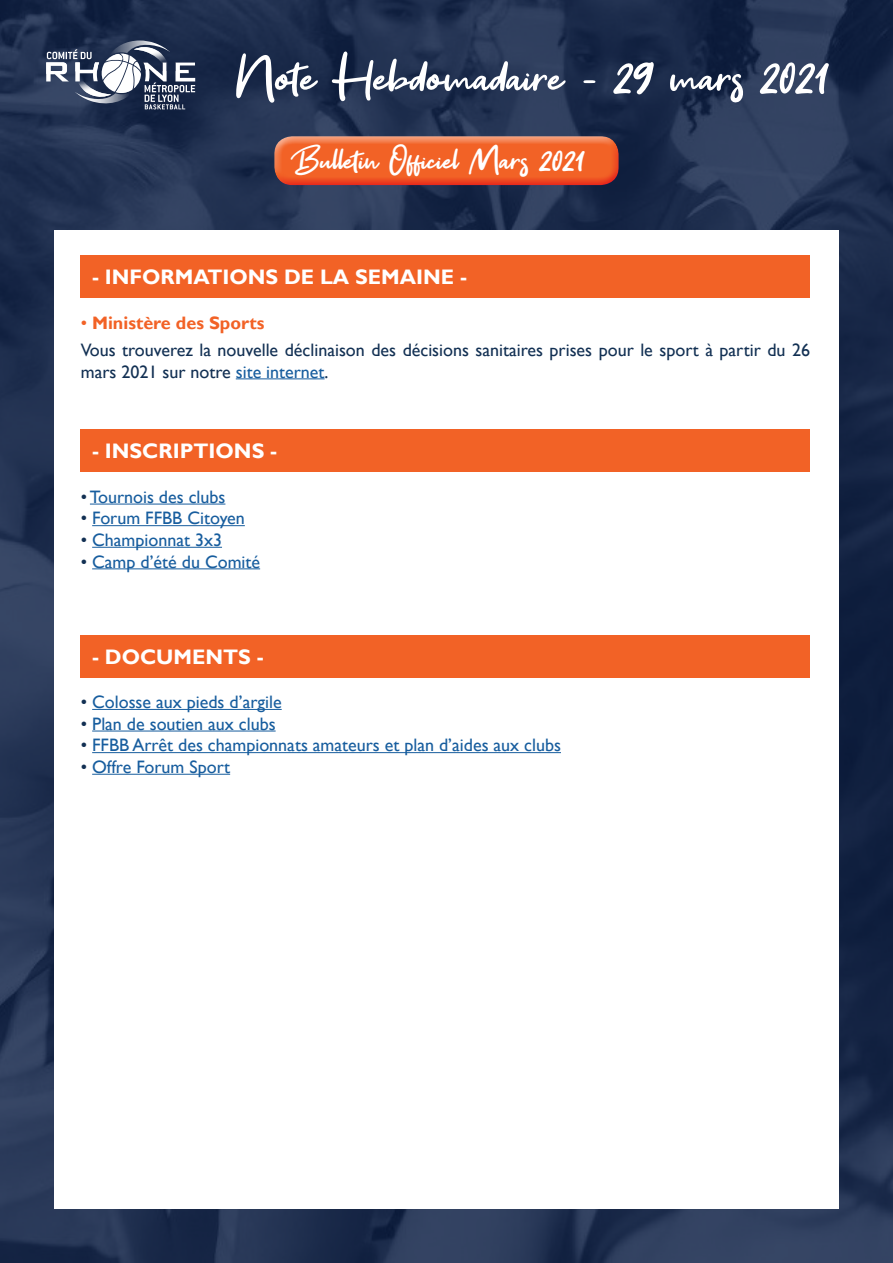
<style>
.page{position:relative;width:893px;height:1263px;background:#fff}
.page>*{position:absolute;margin:0;border:0;box-sizing:border-box;transform-origin:0 0}
.t1{font:61.5px "Get Show";color:#fff}
.t2{font:40.5px "Get Show";color:#fff}
.t3{font:700 21px "Gill Sans";color:#fff}
.t4{font:18px "Gill Sans";color:#175d9e}
.t5{font:18px/27px "Gill Sans";color:#123053}
.s1{color:#f26226}
.s2{font-weight:700;color:#f26226}
.s3{color:#175d9e}
.s4{color:#123053}
</style>
<div class="page">
<img style="left:0;top:0;width:893px;height:1263px">
<svg style="left:46px;top:40px;width:149px;height:69px"></svg>
<div style="left:54px;top:230px;width:785px;height:979px;background:#fff"></div>
<div style="left:273px;top:134px;width:347px;height:44px;background:#fff;opacity:.75"></div>
<div style="left:273px;top:141px;width:347px;height:46px;background:#ed028c;opacity:.75"></div>
<div style="left:81px;top:255px;width:729px;height:43px;background:#f26226"></div>
<hr style="left:236px;top:378px;width:89px;height:1px;background:#175d9e">
<hr style="left:90px;top:504px;width:135px;height:1px;background:#175d9e">
<hr style="left:92px;top:525px;width:153px;height:1px;background:#175d9e">
<hr style="left:92px;top:547px;width:130px;height:1px;background:#175d9e">
<hr style="left:92px;top:568px;width:168px;height:1px;background:#175d9e">
<div style="left:81px;top:429px;width:729px;height:43px;background:#f26226"></div>
<hr style="left:92px;top:709px;width:190px;height:1px;background:#175d9e">
<hr style="left:92px;top:730px;width:184px;height:1px;background:#175d9e">
<hr style="left:92px;top:752px;width:469px;height:1px;background:#175d9e">
<hr style="left:92px;top:774px;width:138px;height:1px;background:#175d9e">
<div style="left:81px;top:636px;width:729px;height:42px;background:#f26226"></div>
<h1 class="t1" style="left:236px;top:43px;width:594px">Note Hebdomadaire - 29 mars 2021</h1>
<h2 class="t2" style="left:291px;top:138px;width:295px">Bulletin Officiel Mars 2021</h2>
<p class="t3" style="left:92px;top:264px;width:377px">- INFORMATIONS DE LA SEMAINE -</p>
<p class="t5" style="left:81px;top:310px;width:731px"><span class="s1">•</span> <span class="s2">Ministère des Sports<br></span>Vous trouverez la nouvelle déclinaison des décisions sanitaires prises pour le sport à partir du 26</p>
<p class="t5" style="left:81px;top:358px;width:249px">mars 2021 sur notre <span class="s3">site internet</span>.</p>
<p class="t3" style="left:92px;top:438px;width:187px">- INSCRIPTIONS -</p>
<p class="t4" style="left:81px;top:486px;width:146px"><span class="s4">•</span> Tournois des clubs</p>
<p class="t4" style="left:81px;top:508px;width:166px"><span class="s4">•</span> Forum FFBB Citoyen</p>
<p class="t4" style="left:81px;top:529px;width:143px"><span class="s4">•</span> Championnat 3x3</p>
<p class="t4" style="left:81px;top:551px;width:181px"><span class="s4">•</span> Camp d’été du Comité</p>
<p class="t3" style="left:92px;top:644px;width:173px">- DOCUMENTS -</p>
<p class="t4" style="left:81px;top:691px;width:202px"><span class="s4">•</span> Colosse aux pieds d’argile</p>
<p class="t4" style="left:81px;top:713px;width:196px"><span class="s4">•</span> Plan de soutien aux clubs</p>
<p class="t4" style="left:81px;top:735px;width:482px"><span class="s4">•</span> FFBB Arrêt des championnats amateurs et plan d’aides aux clubs</p>
<p class="t4" style="left:81px;top:756px;width:151px"><span class="s4">•</span> Offre Forum Sport</p>
</div>
